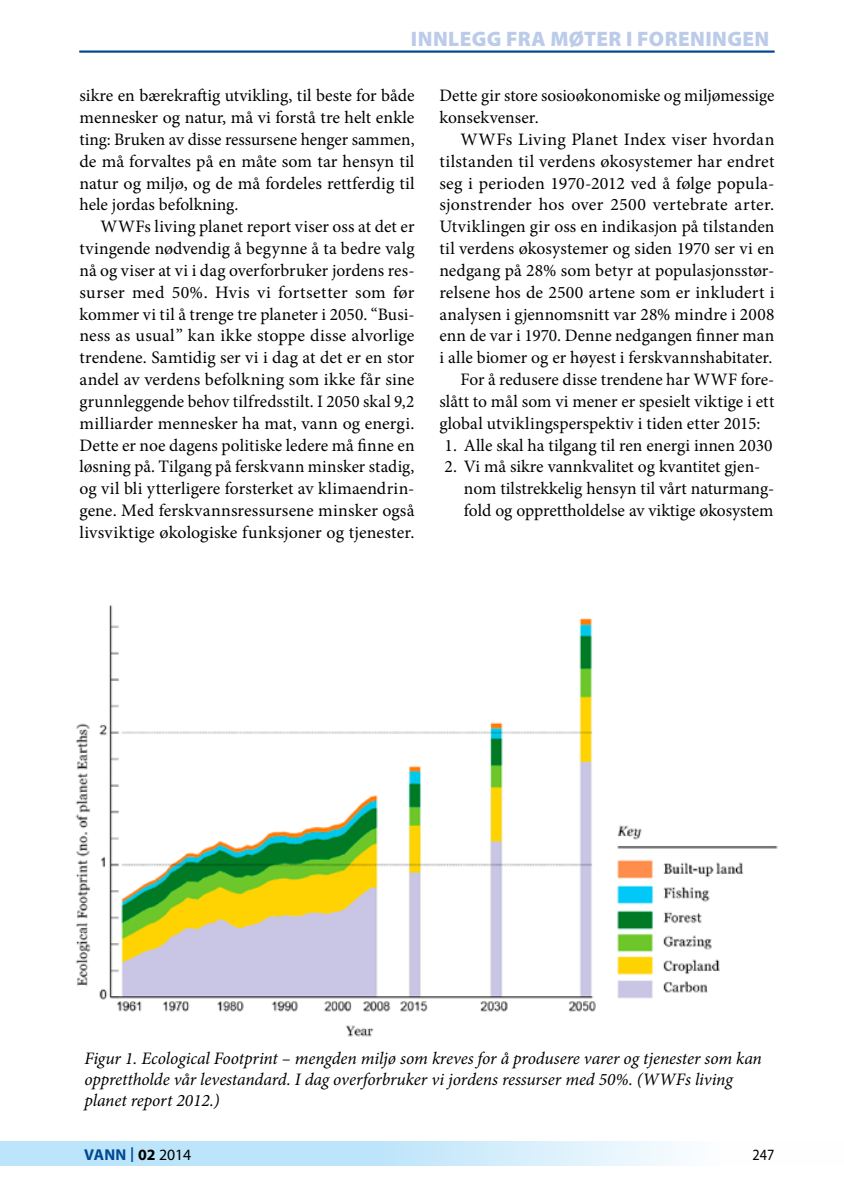
<style>
.page{position:relative;width:844px;height:1191px;background:#fff}
.page>*{position:absolute;margin:0;border:0;box-sizing:border-box;transform-origin:0 0}
.t1{font:900 21px "Myriad Pro";letter-spacing:.02em;color:#bccbea}
.t2{font:17.5px/21.9px "Minion Pro";letter-spacing:.005em;color:#000;text-align:justify}
.t3{font:italic 17.5px/21px "Minion Pro";letter-spacing:-.005em;color:#000}
.t4{font:700 15.75px "Myriad Pro";letter-spacing:.01em;color:#004893}
.t5{font:15.75px "Myriad Pro";color:#000;scale:.9 1}
.s1{font-weight:400;font-size:21.88px}
.s2{color:#000}
.s3{font-weight:400;color:#000}
</style>
<div class="page">
<svg style="left:0;top:1141px;width:676px;height:25px;background:#c8e8fa"></svg>
<hr style="left:79px;top:51px;width:695px;height:1px;background:#004893">
<img style="left:75px;top:605px;width:703px;height:432px">
<div style="left:606px;top:591px;width:202px;height:213px;background:#fff"></div>
<p class="t1" style="left:411px;top:27px;width:360px">INNLEGG FRA MØTER I FORENINGEN</p>
<p class="t2" style="left:79px;top:85px;width:337px">sikre en bærekraftig utvikling, til beste for både mennesker og natur, må vi forstå tre helt enkle ting: Bruken av disse ressursene henger sammen, de må forvaltes på en måte som tar hensyn til natur og miljø, og de må fordeles rettferdig til hele jordas befolkning.</p>
<p class="t2" style="left:79px;top:216px;width:336px;text-indent:21px">WWFs living planet report viser oss at det er tvingende nødvendig å begynne å ta bedre valg nå og viser at vi i dag overforbruker jordens res&shy;surser med 50%. Hvis vi fortsetter som før kommer vi til å trenge tre planeter i 2050. “Busi&shy;ness as usual” kan ikke stoppe disse alvorlige trendene. Samtidig ser vi i dag at det er en stor andel av verdens befolkning som ikke får sine grunnleggende behov tilfredsstilt. I 2050 skal 9,2 milliarder mennesker ha mat, vann og energi.<br>Dette er noe dagens politiske ledere må finne en løsning på. Tilgang på ferskvann minsker stadig, og vil bli ytterligere forsterket av klimaendrin&shy;gene. Med ferskvannsressursene minsker også livsviktige økologiske funksjoner og tjenester.</p>
<p class="t2" style="left:439px;top:85px;width:336px">Dette gir store sosioøkonomiske og miljømessige konsekvenser.</p>
<p class="t2" style="left:460px;top:128px;width:315px">WWFs Living Planet Index viser hvordan</p>
<p class="t2" style="left:439px;top:150px;width:336px">tilstanden til verdens økosystemer har endret</p>
<p class="t2" style="left:439px;top:172px;width:336px">seg i perioden 1970-2012 ved å følge popula-</p>
<p class="t2" style="left:439px;top:194px;width:336px">sjonstrender hos over 2500 vertebrate arter.</p>
<p class="t2" style="left:439px;top:216px;width:336px">Utviklingen gir oss en indikasjon på tilstanden</p>
<p class="t2" style="left:439px;top:238px;width:336px">til verdens økosystemer og siden 1970 ser vi en</p>
<p class="t2" style="left:439px;top:259px;width:336px">nedgang på 28% som betyr at populasjonsstør-</p>
<p class="t2" style="left:439px;top:281px;width:336px">relsene hos de 2500 artene som er inkludert i</p>
<p class="t2" style="left:439px;top:303px;width:336px">analysen i gjennomsnitt var 28% mindre i 2008</p>
<p class="t2" style="left:439px;top:325px;width:336px">enn de var i 1970. Denne nedgangen finner man</p>
<p class="t2" style="left:439px;top:347px;width:334px">i alle biomer og er høyest i ferskvannshabitater.</p>
<p class="t2" style="left:460px;top:368px;width:315px">For å redusere disse trendene har WWF fore-</p>
<p class="t2" style="left:439px;top:390px;width:336px">slått to mål som vi mener er spesielt viktige i ett</p>
<p class="t2" style="left:439px;top:412px;width:322px">global utviklingsperspektiv i tiden etter 2015:</p>
<p class="t2" style="left:444px;top:434px;width:329px">1. Alle skal ha tilgang til ren energi innen 2030</p>
<p class="t2" style="left:464px;top:456px;width:312px;text-align:left;text-indent:-19px">2. Vi må sikre vannkvalitet og kvantitet gjen&shy;nom tilstrekkelig hensyn til vårt naturmang&shy;fold og opprettholdelse av viktige økosystem</p>
<p class="t3" style="left:84px;top:1047px;width:679px">Figur 1. Ecological Footprint – mengden miljø som kreves for å produsere varer og tjenester som kan opprettholde vår levestandard. I dag overforbruker vi jordens ressurser med 50%. (WWFs living planet report 2012.)</p>
<p class="t4" style="left:84px;top:1145px;width:109px">VANN <span class="s1">I</span> <span class="s2">02</span> <span class="s3">2014</span></p>
<p class="t5" style="left:752px;top:1145px;width:26px">247</p>
</div>
